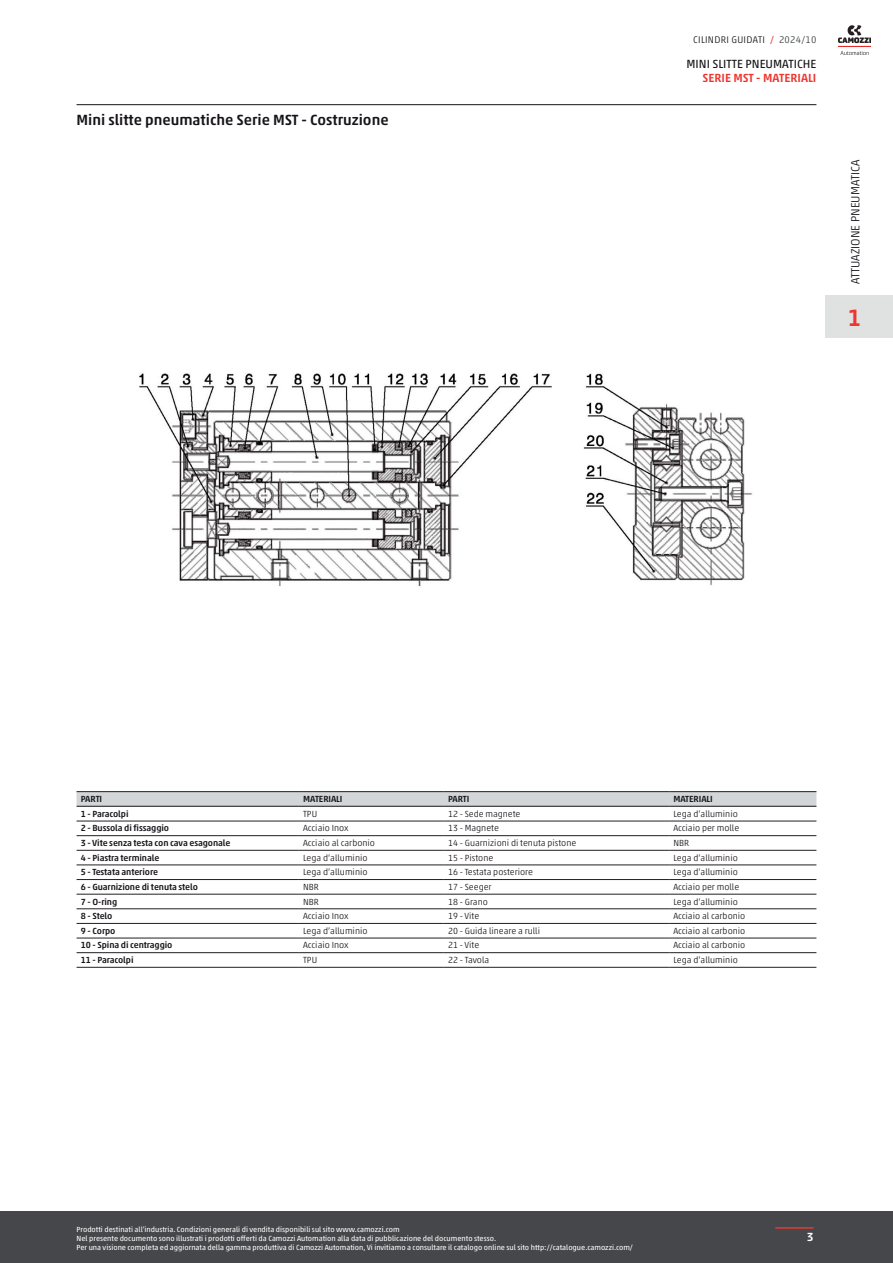
<style>
.page{position:relative;width:893px;height:1263px;background:#fff}
.page>*{position:absolute;margin:0;border:0;box-sizing:border-box;transform-origin:0 0}
.Num_catalogo_no_lingua{font:500 24px "Akko W1 G";color:#ee352f}
.Titolo_SEZIONE{font:500 15px "Akko W1 G";color:#171419}
.TITOLO_Home_small{font:12px "Akko W1 G";color:#171419}
.NOME_CATALOGO{font:300 12px "Akko W1 G";color:#171419}
.SOTTOTITOLO_Home_small{font:500 12px "Akko W1 G";color:#ee352f}
.t1{font:500 12px "Akko W1 G";color:#fff}
.Edizione_catalogo{font:300 9.75px "Akko W1 G";letter-spacing:.025em;color:#171419}
.Testi_tabella_general_data{font:300 9px "Akko W1 G";color:#171419}
.Titoli_tabella_general_data{font:500 9px "Akko W1 G";letter-spacing:-.01em;color:#171419}
.footNotes{font:7.5px/9px "Akko W1 G";color:#fff}
.s1{font-weight:400;color:#ee352f}
.s2{color:#383b3f}
</style>
<div class="page">
<hr style="left:77px;top:104px;width:739px;height:1px;background:#171419">
<img style="left:139px;top:373px;width:614px;height:213px">
<svg style="left:77px;top:792px;width:739px;height:14px;background:#cdd0d0"></svg>
<svg style="left:77px;top:820px;width:739px;height:147px"></svg>
<hr style="left:299px;top:821px;width:145px;height:1px;background:#231f20">
<hr style="left:444px;top:821px;width:225px;height:1px;background:#231f20">
<hr style="left:669px;top:821px;width:147px;height:1px;background:#231f20">
<hr style="left:299px;top:835px;width:145px;height:1px;background:#231f20">
<hr style="left:444px;top:835px;width:225px;height:1px;background:#231f20">
<hr style="left:669px;top:835px;width:147px;height:1px;background:#231f20">
<hr style="left:299px;top:850px;width:145px;height:1px;background:#231f20">
<hr style="left:444px;top:850px;width:225px;height:1px;background:#231f20">
<hr style="left:669px;top:850px;width:147px;height:1px;background:#231f20">
<hr style="left:299px;top:865px;width:145px;height:1px;background:#231f20">
<hr style="left:444px;top:865px;width:225px;height:1px;background:#231f20">
<hr style="left:669px;top:865px;width:147px;height:1px;background:#231f20">
<hr style="left:299px;top:879px;width:145px;height:1px;background:#231f20">
<hr style="left:444px;top:879px;width:225px;height:1px;background:#231f20">
<hr style="left:669px;top:879px;width:147px;height:1px;background:#231f20">
<hr style="left:299px;top:894px;width:145px;height:1px;background:#231f20">
<hr style="left:444px;top:894px;width:225px;height:1px;background:#231f20">
<hr style="left:669px;top:894px;width:147px;height:1px;background:#231f20">
<hr style="left:299px;top:908px;width:145px;height:1px;background:#231f20">
<hr style="left:444px;top:908px;width:225px;height:1px;background:#231f20">
<hr style="left:669px;top:908px;width:147px;height:1px;background:#231f20">
<hr style="left:299px;top:923px;width:145px;height:1px;background:#231f20">
<hr style="left:444px;top:923px;width:225px;height:1px;background:#231f20">
<hr style="left:669px;top:923px;width:147px;height:1px;background:#231f20">
<hr style="left:299px;top:938px;width:145px;height:1px;background:#231f20">
<hr style="left:444px;top:938px;width:225px;height:1px;background:#231f20">
<hr style="left:669px;top:938px;width:147px;height:1px;background:#231f20">
<hr style="left:299px;top:952px;width:145px;height:1px;background:#231f20">
<hr style="left:444px;top:952px;width:225px;height:1px;background:#231f20">
<hr style="left:669px;top:952px;width:147px;height:1px;background:#231f20">
<hr style="left:299px;top:967px;width:145px;height:1px;background:#231f20">
<hr style="left:444px;top:967px;width:225px;height:1px;background:#231f20">
<hr style="left:669px;top:967px;width:147px;height:1px;background:#231f20">
<hr style="left:77px;top:791px;width:222px;height:1px;background:#231f20">
<hr style="left:77px;top:806px;width:222px;height:1px;background:#171419">
<hr style="left:299px;top:791px;width:145px;height:1px;background:#231f20">
<hr style="left:299px;top:806px;width:145px;height:1px;background:#171419">
<hr style="left:444px;top:791px;width:225px;height:1px;background:#231f20">
<hr style="left:444px;top:806px;width:225px;height:1px;background:#171419">
<hr style="left:669px;top:791px;width:147px;height:1px;background:#231f20">
<hr style="left:669px;top:806px;width:147px;height:1px;background:#171419">
<hr style="left:77px;top:821px;width:222px;height:1px;background:#231f20">
<hr style="left:77px;top:835px;width:222px;height:1px;background:#231f20">
<hr style="left:77px;top:850px;width:222px;height:1px;background:#231f20">
<hr style="left:77px;top:865px;width:222px;height:1px;background:#231f20">
<hr style="left:77px;top:879px;width:222px;height:1px;background:#231f20">
<hr style="left:77px;top:894px;width:222px;height:1px;background:#231f20">
<hr style="left:77px;top:908px;width:222px;height:1px;background:#231f20">
<hr style="left:77px;top:923px;width:222px;height:1px;background:#231f20">
<hr style="left:77px;top:938px;width:222px;height:1px;background:#231f20">
<hr style="left:77px;top:952px;width:222px;height:1px;background:#231f20">
<hr style="left:77px;top:967px;width:222px;height:1px;background:#231f20">
<div style="left:0;top:1211px;width:893px;height:52px;background:#46474a"></div>
<hr style="left:775px;top:1227px;width:39px;height:1px;background:#ee352f">
<img style="left:839px;top:25px;width:32px;height:30px">
<div style="left:825px;top:295px;width:59px;height:43px;background:#e0e2e1"></div>
<div style="left:884px;top:295px;width:9px;height:43px;background:#e0e2e1"></div>
<p class="Titolo_SEZIONE" style="left:77px;top:109px;width:314px">Mini slitte pneumatiche Serie MST - Costruzione</p>
<p class="Edizione_catalogo" style="left:693px;top:32px;width:125px">CILINDRI GUIDATI <span class="s1">/</span> <span class="s2">2024/10</span></p>
<p class="TITOLO_Home_small" style="left:686px;top:55px;width:131px">MINI SLITTE PNEUMATICHE</p>
<p class="SOTTOTITOLO_Home_small" style="left:702px;top:69px;width:115px">SERIE MST - MATERIALI</p>
<p class="NOME_CATALOGO" style="left:847px;top:284px;width:126px;rotate:-90deg">ATTUAZIONE PNEUMATICA</p>
<p class="Num_catalogo_no_lingua" style="left:848px;top:300px;width:15px">1</p>
<p class="Titoli_tabella_general_data" style="left:81px;top:792px;width:23px">PARTI</p>
<p class="Titoli_tabella_general_data" style="left:303px;top:792px;width:41px">MATERIALI</p>
<p class="Titoli_tabella_general_data" style="left:448px;top:792px;width:23px">PARTI</p>
<p class="Titoli_tabella_general_data" style="left:673px;top:792px;width:41px">MATERIALI</p>
<p class="Titoli_tabella_general_data" style="left:81px;top:807px;width:49px">1 - Paracolpi</p>
<p class="Testi_tabella_general_data" style="left:303px;top:807px;width:16px">TPU</p>
<p class="Testi_tabella_general_data" style="left:448px;top:807px;width:74px">12 - Sede magnete</p>
<p class="Testi_tabella_general_data" style="left:673px;top:807px;width:66px">Lega d’alluminio</p>
<p class="Titoli_tabella_general_data" style="left:81px;top:822px;width:90px">2 - Bussola di fissaggio</p>
<p class="Testi_tabella_general_data" style="left:303px;top:822px;width:47px">Acciaio Inox</p>
<p class="Testi_tabella_general_data" style="left:448px;top:822px;width:52px">13 - Magnete</p>
<p class="Testi_tabella_general_data" style="left:673px;top:822px;width:67px">Acciaio per molle</p>
<p class="Titoli_tabella_general_data" style="left:81px;top:836px;width:151px">3 - Vite senza testa con cava esagonale</p>
<p class="Testi_tabella_general_data" style="left:303px;top:836px;width:73px">Acciaio al carbonio</p>
<p class="Testi_tabella_general_data" style="left:448px;top:836px;width:130px">14 - Guarnizioni di tenuta pistone</p>
<p class="Testi_tabella_general_data" style="left:673px;top:836px;width:17px">NBR</p>
<p class="Titoli_tabella_general_data" style="left:81px;top:851px;width:80px">4 - Piastra terminale</p>
<p class="Testi_tabella_general_data" style="left:303px;top:851px;width:66px">Lega d’alluminio</p>
<p class="Testi_tabella_general_data" style="left:448px;top:851px;width:47px">15 - Pistone</p>
<p class="Testi_tabella_general_data" style="left:673px;top:851px;width:66px">Lega d’alluminio</p>
<p class="Titoli_tabella_general_data" style="left:81px;top:865px;width:79px">5 - Testata anteriore</p>
<p class="Testi_tabella_general_data" style="left:303px;top:866px;width:66px">Lega d’alluminio</p>
<p class="Testi_tabella_general_data" style="left:448px;top:866px;width:87px">16 - Testata posteriore</p>
<p class="Testi_tabella_general_data" style="left:673px;top:866px;width:66px">Lega d’alluminio</p>
<p class="Titoli_tabella_general_data" style="left:81px;top:880px;width:119px">6 - Guarnizione di tenuta stelo</p>
<p class="Testi_tabella_general_data" style="left:303px;top:880px;width:17px">NBR</p>
<p class="Testi_tabella_general_data" style="left:448px;top:880px;width:45px">17 - Seeger</p>
<p class="Testi_tabella_general_data" style="left:673px;top:880px;width:67px">Acciaio per molle</p>
<p class="Titoli_tabella_general_data" style="left:81px;top:895px;width:38px">7 - O-ring</p>
<p class="Testi_tabella_general_data" style="left:303px;top:895px;width:17px">NBR</p>
<p class="Testi_tabella_general_data" style="left:448px;top:895px;width:41px">18 - Grano</p>
<p class="Testi_tabella_general_data" style="left:673px;top:895px;width:66px">Lega d’alluminio</p>
<p class="Titoli_tabella_general_data" style="left:81px;top:909px;width:33px">8 - Stelo</p>
<p class="Testi_tabella_general_data" style="left:303px;top:910px;width:47px">Acciaio Inox</p>
<p class="Testi_tabella_general_data" style="left:448px;top:910px;width:33px">19 - Vite</p>
<p class="Testi_tabella_general_data" style="left:673px;top:910px;width:73px">Acciaio al carbonio</p>
<p class="Titoli_tabella_general_data" style="left:81px;top:924px;width:36px">9 - Corpo</p>
<p class="Testi_tabella_general_data" style="left:303px;top:924px;width:66px">Lega d’alluminio</p>
<p class="Testi_tabella_general_data" style="left:448px;top:924px;width:94px">20 - Guida lineare a rulli</p>
<p class="Testi_tabella_general_data" style="left:673px;top:924px;width:73px">Acciaio al carbonio</p>
<p class="Titoli_tabella_general_data" style="left:81px;top:939px;width:93px">10 - Spina di centraggio</p>
<p class="Testi_tabella_general_data" style="left:303px;top:939px;width:47px">Acciaio Inox</p>
<p class="Testi_tabella_general_data" style="left:448px;top:939px;width:33px">21 - Vite</p>
<p class="Testi_tabella_general_data" style="left:673px;top:939px;width:73px">Acciaio al carbonio</p>
<p class="Titoli_tabella_general_data" style="left:81px;top:953px;width:54px">11 - Paracolpi</p>
<p class="Testi_tabella_general_data" style="left:303px;top:953px;width:16px">TPU</p>
<p class="Testi_tabella_general_data" style="left:448px;top:953px;width:43px">22 - Tavola</p>
<p class="Testi_tabella_general_data" style="left:673px;top:953px;width:66px">Lega d’alluminio</p>
<p class="footNotes" style="left:77px;top:1225px;width:558px">Prodotti destinati all’industria. Condizioni generali di vendita disponibili sul sito www.camozzi.com<br>Nel presente documento sono illustrati i prodotti offerti da Camozzi Automation alla data di pubblicazione del documento stesso.<br>Per una visione completa ed aggiornata della gamma produttiva di Camozzi Automation, Vi invitiamo a consultare il catalogo online sul sito http://catalogue.camozzi.com/</p>
<h3 class="t1" style="left:807px;top:1228px;width:8px">3</h3>
</div>
